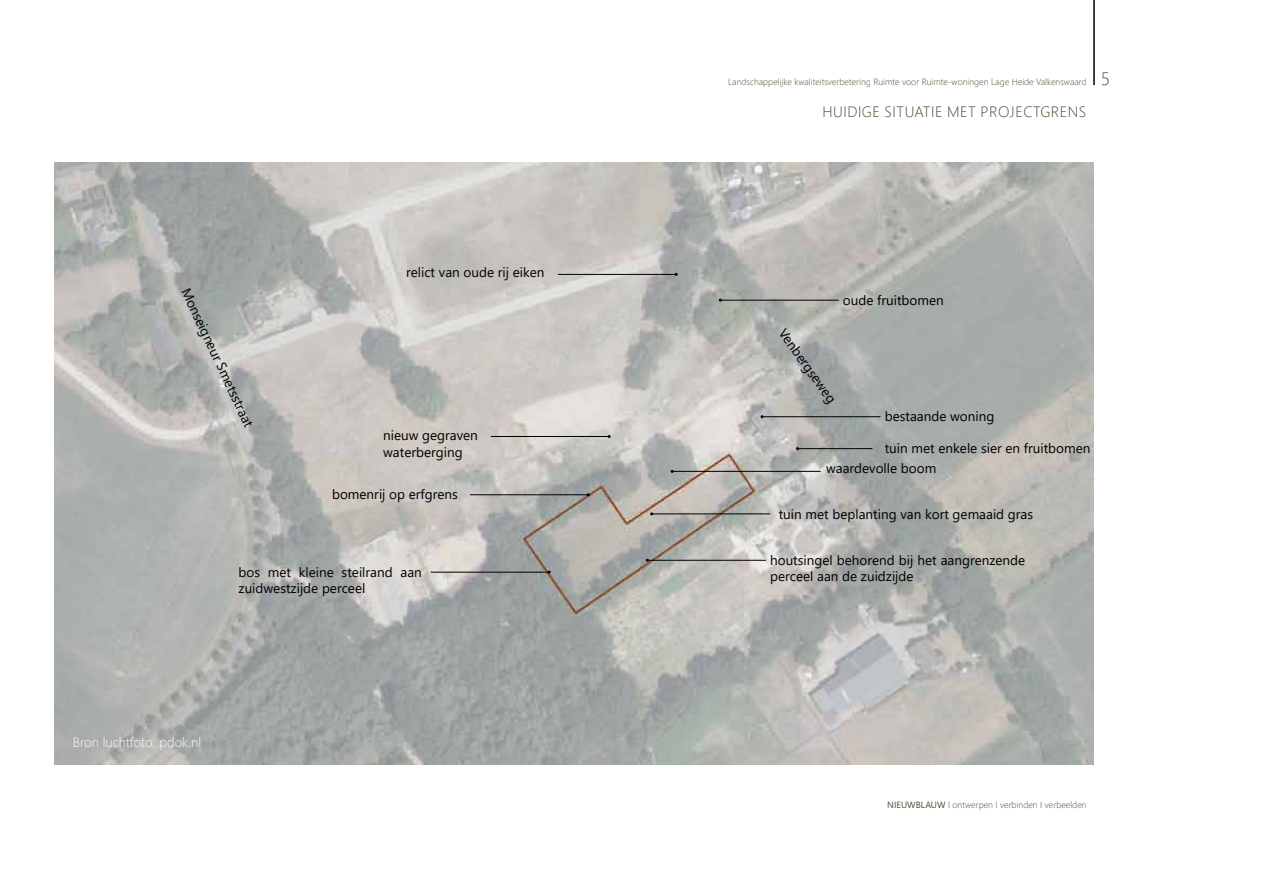
<style>
.page{position:relative;width:1263px;height:893px;background:#fff}
.page>*{position:absolute;margin:0;border:0;box-sizing:border-box;transform-origin:0 0}
.t1{font:300 15px "Segoe UI";letter-spacing:.035em;color:#4b4b31}
.t2{font:13.5px/16.2px "Segoe UI";color:#000}
.t3{font:300 13.5px "Segoe UI";color:#fff}
.t4{font:300 9px "Segoe UI";color:#4b4b31}
.s1{font-size:18px}
.s2{font-weight:400}
</style>
<div class="page">
<hr style="left:1093px;top:0;width:2px;height:85px;background:#000">
<img style="left:54px;top:162px;width:1039px;height:603px">
<hr style="left:762px;top:416px;width:118px;height:1px;background:#000">
<hr style="left:647px;top:560px;width:119px;height:1px;background:#000">
<hr style="left:431px;top:572px;width:118px;height:1px;background:#000">
<hr style="left:470px;top:494px;width:118px;height:1px;background:#000">
<hr style="left:491px;top:436px;width:118px;height:1px;background:#000">
<hr style="left:672px;top:471px;width:149px;height:1px;background:#000">
<hr style="left:652px;top:513px;width:118px;height:1px;background:#000">
<hr style="left:558px;top:274px;width:118px;height:1px;background:#000">
<hr style="left:720px;top:300px;width:119px;height:1px;background:#000">
<hr style="left:797px;top:448px;width:75px;height:1px;background:#000">
<p class="t2" style="left:194px;top:285px;width:153px;rotate:65deg">Monseigneur Smetsstraat</p>
<p class="t2" style="left:406px;top:263px;width:140px">relict van oude rij eiken</p>
<p class="t2" style="left:383px;top:426px;width:96px">nieuw gegraven waterberging</p>
<p class="t2" style="left:332px;top:485px;width:127px">bomenrij op erfgrens</p>
<p class="t2" style="left:239px;top:563px;width:185px">bos met kleine steilrand aan zuidwestzijde perceel</p>
<p class="t3" style="left:73px;top:730px;width:130px">Bron luchtfoto: pdok.nl</p>
<p class="t4" style="left:728px;top:73px;width:383px">Landschappelijke kwaliteitsverbetering Ruimte voor Ruimte-woningen Lage Heide Valkenswaard <span class="s1">5</span></p>
<p class="t1" style="left:822px;top:98px;width:265px">HUIDIGE SITUATIE MET PROJECTGRENS</p>
<p class="t2" style="left:789px;top:325px;width:89px;rotate:54deg">Venbergseweg</p>
<p class="t2" style="left:843px;top:291px;width:102px">oude fruitbomen</p>
<p class="t2" style="left:885px;top:407px;width:111px">bestaande woning</p>
<p class="t2" style="left:885px;top:439px;width:207px">tuin met enkele sier en fruitbomen</p>
<p class="t2" style="left:826px;top:459px;width:112px">waardevolle boom</p>
<p class="t2" style="left:779px;top:505px;width:256px">tuin met beplanting van kort gemaaid gras</p>
<p class="t2" style="left:770px;top:551px;width:257px">houtsingel behorend bij het aangrenzende perceel aan de zuidzijde</p>
<p class="t4" style="left:887px;top:796px;width:201px"><span class="s2">NIEUWBLAUW</span> I ontwerpen I verbinden I verbeelden</p>
</div>
